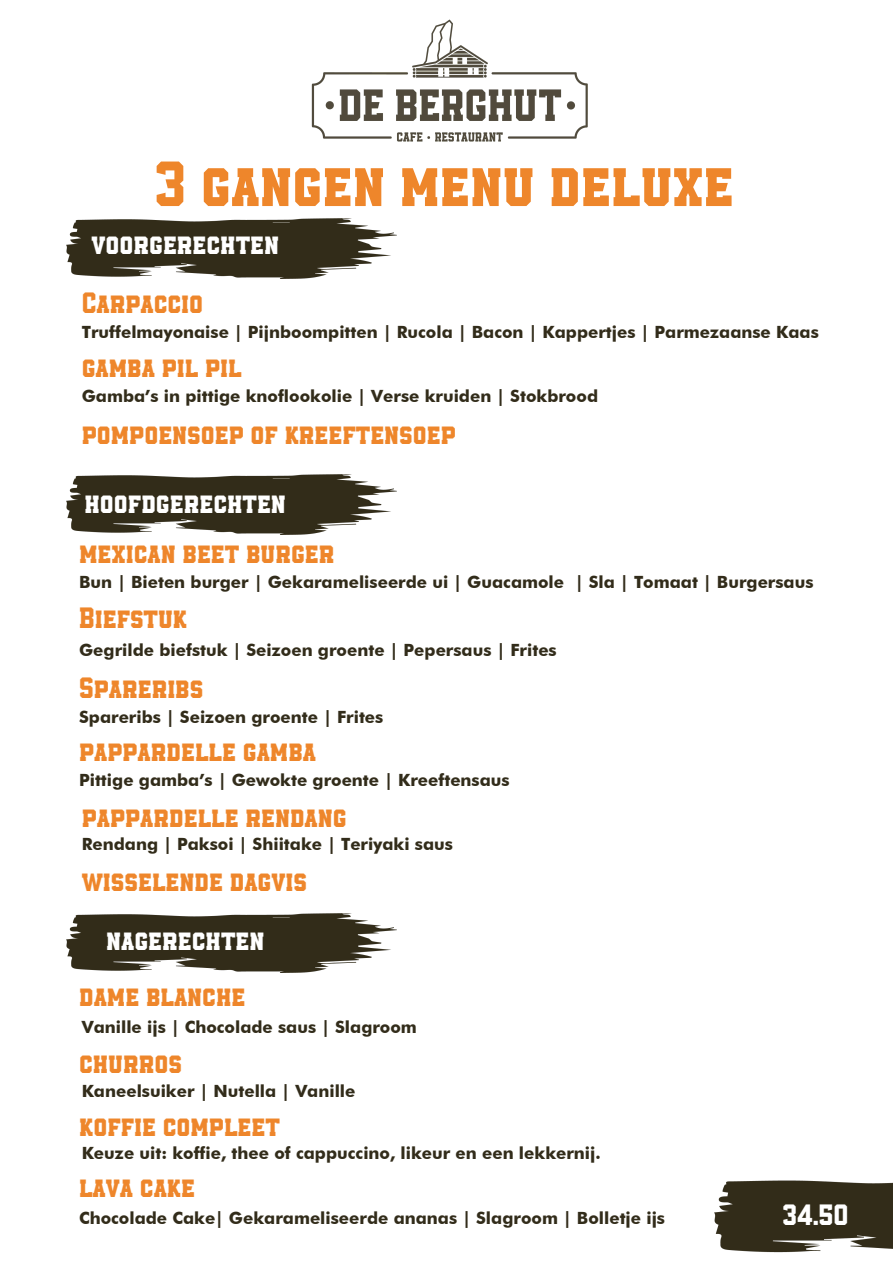
<style>
.page{position:relative;width:893px;height:1263px;background:#fff}
.page>*{position:absolute;margin:0;border:0;box-sizing:border-box;transform-origin:0 0}
.t1{font:63.53px "Empirez";color:#ee862b}
.t2{font:29.33px/63px "Empirez";color:#ee862b}
.t3{font:29.33px "Empirez";color:#fff}
.t4{font:700 16.88px "Futura Md BT";color:#322c1a}
</style>
<div class="page">
<img style="left:311px;top:19px;width:277px;height:123px">
<img style="left:66px;top:219px;width:330px;height:59px">
<img style="left:66px;top:474px;width:330px;height:60px">
<img style="left:66px;top:913px;width:330px;height:60px">
<img style="left:714px;top:1180px;width:179px;height:73px">
<h1 class="t1" style="left:154px;top:143px;width:581px">3 gangen menu deluxe</h1>
<h2 class="t3" style="left:91px;top:225px;width:189px">voorgerechten</h2>
<h2 class="t2" style="left:82px;top:270px;width:123px">Carpaccio</h2>
<p class="t4" style="left:82px;top:322px;width:738px">Truffelmayonaise | Pijnboompitten | Rucola | Bacon | Kappertjes | Parmezaanse Kaas</p>
<h2 class="t2" style="left:82px;top:333px;width:161px">gamba pil pil</h2>
<p class="t4" style="left:82px;top:386px;width:518px">Gamba’s in pittige knoflookolie | Verse kruiden | Stokbrood</p>
<h2 class="t2" style="left:82px;top:400px;width:376px">pompoensoep of kreeftensoep</h2>
<h2 class="t3" style="left:85px;top:483px;width:203px">hoofdgerechten</h2>
<h2 class="t2" style="left:79px;top:519px;width:257px">mexican beet burger</h2>
<p class="t4" style="left:79px;top:571px;width:736px">Bun | Bieten burger | Gekarameliseerde ui | Guacamole | Sla | Tomaat | Burgersaus</p>
<h2 class="t2" style="left:79px;top:585px;width:110px">Biefstuk</h2>
<p class="t4" style="left:79px;top:640px;width:479px">Gegrilde biefstuk | Seizoen groente | Pepersaus | Frites</p>
<h2 class="t2" style="left:79px;top:655px;width:238px">Spareribs pappardelle gamba</h2>
<p class="t4" style="left:79px;top:707px;width:306px">Spareribs | Seizoen groente | Frites</p>
<p class="t4" style="left:79px;top:770px;width:432px">Pittige gamba’s | Gewokte groente | Kreeftensaus</p>
<h2 class="t2" style="left:82px;top:783px;width:266px">pappardelle rendang</h2>
<p class="t4" style="left:82px;top:833px;width:373px">Rendang | Paksoi | Shiitake | Teriyaki saus</p>
<h2 class="t2" style="left:82px;top:848px;width:227px">wisselende dagvis</h2>
<h2 class="t3" style="left:106px;top:921px;width:160px">nagerechten</h2>
<h2 class="t2" style="left:79px;top:963px;width:168px">dame blanche</h2>
<p class="t4" style="left:82px;top:1016px;width:337px">Vanille ijs | Chocolade saus | Slagroom</p>
<h2 class="t2" style="left:79px;top:1030px;width:202px;line-height:62.7px">churros<br>koffie compleet</h2>
<p class="t4" style="left:82px;top:1080px;width:275px">Kaneelsuiker | Nutella | Vanille</p>
<p class="t4" style="left:82px;top:1143px;width:520px">Keuze uit: koffie, thee of cappuccino, likeur en een lekkernij.</p>
<h2 class="t2" style="left:79px;top:1154px;width:117px">lava cake</h2>
<p class="t4" style="left:79px;top:1208px;width:587px">Chocolade Cake| Gekarameliseerde ananas | Slagroom | Bolletje ijs</p>
<h2 class="t3" style="left:782px;top:1196px;width:67px">34.5O</h2>
</div>
